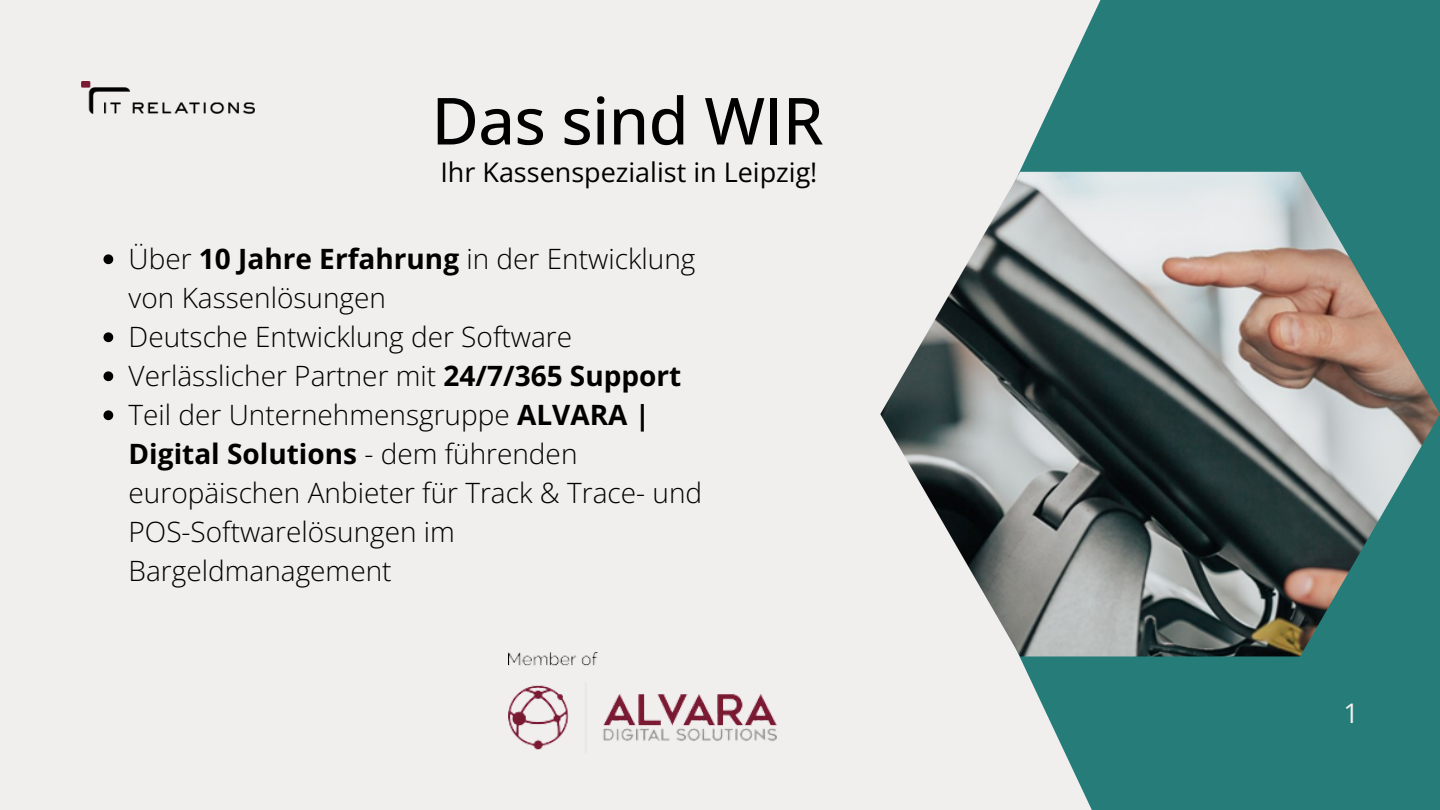
<style>
.page{position:relative;width:1440px;height:810px;background:#f1efee}
.page>*{position:absolute;margin:0;border:0;box-sizing:border-box;transform-origin:0 0}
.t1{font:500 65px "Open Sans";letter-spacing:-.01em;color:#000}
.t2{font:300 28px/39px "Open Sans";color:#000}
.t3{font:27px "Open Sans";color:#000}
.t4{font:27px "Open Sans";color:#f1efee}
.s1{font-weight:700}
</style>
<div class="page">
<svg style="left:1019px;top:0;width:421px;height:810px;background:#388682"></svg>
<img style="left:880px;top:172px;width:560px;height:484px">
<img style="left:509px;top:652px;width:268px;height:98px">
<svg style="left:104px;top:254px;width:9px;height:10px"></svg>
<svg style="left:104px;top:332px;width:9px;height:10px"></svg>
<svg style="left:104px;top:371px;width:9px;height:10px"></svg>
<svg style="left:104px;top:410px;width:9px;height:10px"></svg>
<img style="left:81px;top:81px;width:173px;height:33px">
<p class="t1" style="left:431px;top:75px;width:394px">Das sind WIR</p>
<p class="t3" style="left:440px;top:153px;width:379px">Ihr Kassenspezialist in Leipzig!</p>
<p class="t2" style="left:129px;top:238px;width:568px">Über <span class="s1">10 Jahre Erfahrung</span> in der Entwicklung von Kassenlösungen</p>
<p class="t2" style="left:129px;top:316px;width:445px">Deutsche Entwicklung der Software</p>
<p class="t2" style="left:129px;top:355px;width:554px">Verlässlicher Partner mit <span class="s1">24/7/365 Support</span></p>
<p class="t2" style="left:129px;top:394px;width:575px">Teil der Unternehmensgruppe <span class="s1">ALVARA |<br>Digital Solutions</span> - dem führenden europäischen Anbieter für Track &amp; Trace- und<br>POS-Softwarelösungen im<br>Bargeldmanagement</p>
<p class="t4" style="left:1344px;top:694px;width:17px">1</p>
</div>
